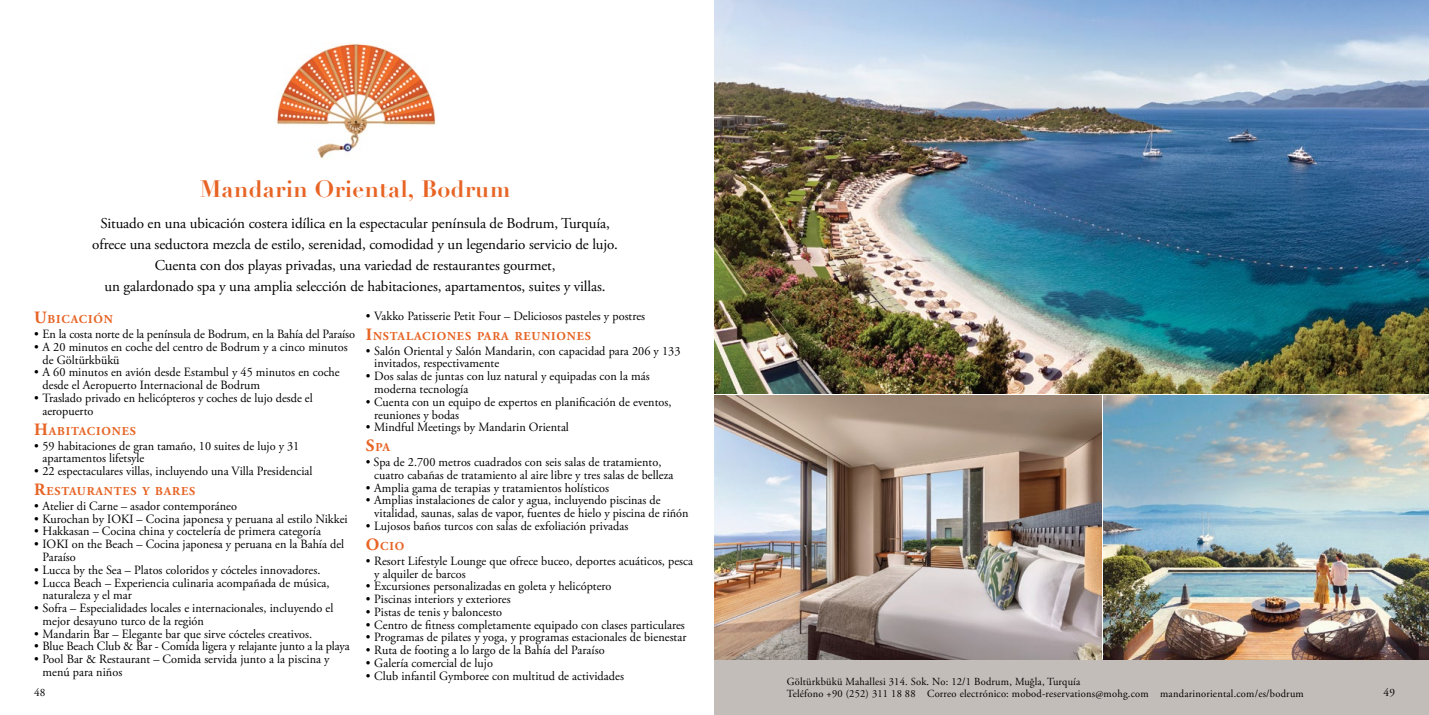
<style>
.page{position:relative;width:1429px;height:715px;background:#fff}
.page>*{position:absolute;margin:0;border:0;box-sizing:border-box;transform-origin:0 0}
.t1{font:700 23.25px "Didot";letter-spacing:.01em;color:#e76425}
.t2{font:15px/21px "Adobe Garamond Pro";letter-spacing:-.015em;color:#000;text-align:center}
.t3{font:12.6px/12.8px "Adobe Garamond Pro";letter-spacing:-.005em;color:#000}
.t4{font:12.6px "Adobe Garamond Pro";letter-spacing:-.035em;color:#000}
.t5{font:700 12.15px "Adobe Garamond Pro";letter-spacing:.07em;color:#e76425}
.t6{font:11.25px "Adobe Garamond Pro";color:#000}
.t7{font:10.8px/12.8px "Adobe Garamond Pro";letter-spacing:.02em;color:#000}
.s1{font-size:17.25px}
</style>
<div class="page">
<img style="left:276px;top:43px;width:160px;height:115px">
<div style="left:714px;top:659px;width:715px;height:55px;background:#c3bdb9"></div>
<img style="left:1103px;top:395px;width:326px;height:264px">
<img style="left:714px;top:395px;width:387px;height:264px">
<img style="left:714px;top:0;width:715px;height:393px">
<h1 class="t1" style="left:200px;top:174px;width:312px">Mandarin Oriental, Bodrum</h1>
<p class="t2" style="left:92px;top:213px;width:527px">Situado en una ubicación costera idílica en la espectacular península de Bodrum, Turquía, ofrece una seductora mezcla de estilo, serenidad, comodidad y un legendario servicio de lujo.<br>Cuenta con dos playas privadas, una variedad de restaurantes gourmet,<br>un galardonado spa y una amplia selección de habitaciones, apartamentos, suites y villas.</p>
<p class="t5" style="left:34px;top:312px;width:80px"><span class="s1">U</span>BICACIÓN</p>
<p class="t3" style="left:34px;top:328px;width:322px">• En la costa norte de la península de Bodrum, en la Bahía del Paraíso</p>
<p class="t3" style="left:43px;top:341px;width:307px;text-indent:-9px">• A 20 minutos en coche del centro de Bodrum y a cinco minutos de Göltürkbükü</p>
<p class="t3" style="left:43px;top:366px;width:299px;text-indent:-9px">• A 60 minutos en avión desde Estambul y 45 minutos en coche desde el Aeropuerto Internacional de Bodrum</p>
<p class="t3" style="left:43px;top:392px;width:272px;text-indent:-9px">• Traslado privado en helicópteros y coches de lujo desde el aeropuerto</p>
<p class="t5" style="left:34px;top:423px;width:103px"><span class="s1">H</span>ABITACIONES</p>
<p class="t3" style="left:43px;top:439px;width:258px;text-indent:-9px">• 59 habitaciones de gran tamaño, 10 suites de lujo y 31 apartamentos lifetsyle</p>
<p class="t3" style="left:34px;top:465px;width:280px">• 22 espectaculares villas, incluyendo una Villa Presidencial</p>
<p class="t5" style="left:34px;top:484px;width:163px"><span class="s1">R</span>ESTAURANTES Y BARES</p>
<p class="t3" style="left:34px;top:500px;width:205px">• Atelier di Carne – asador contemporáneo</p>
<p class="t3" style="left:34px;top:512px;width:315px">• Kurochan by IOKI – Cocina japonesa y peruana al estilo Nikkei</p>
<p class="t3" style="left:34px;top:525px;width:288px">• Hakkasan – Cocina china y coctelería de primera categoría</p>
<p class="t3" style="left:43px;top:538px;width:303px;text-indent:-9px">• IOKI on the Beach – Cocina japonesa y peruana en la Bahía del<br>Paraíso</p>
<p class="t3" style="left:34px;top:563px;width:288px">• Lucca by the Sea – Platos coloridos y cócteles innovadores.</p>
<p class="t3" style="left:43px;top:576px;width:289px;text-indent:-9px">• Lucca Beach – Experiencia culinaria acompañada de música, naturaleza y el mar</p>
<p class="t3" style="left:43px;top:602px;width:292px;text-indent:-9px">• Sofra – Especialidades locales e internacionales, incluyendo el mejor desayuno turco de la región</p>
<p class="t3" style="left:34px;top:627px;width:280px">• Mandarin Bar – Elegante bar que sirve cócteles creativos.</p>
<p class="t3" style="left:34px;top:640px;width:317px">• Blue Beach Club &amp; Bar - Comida ligera y relajante junto a la playa</p>
<p class="t3" style="left:43px;top:653px;width:289px;text-indent:-9px">• Pool Bar &amp; Restaurant – Comida servida junto a la piscina y menú para niños</p>
<p class="t4" style="left:366px;top:308px;width:281px">• Vakko Patisserie Petit Four – Deliciosos pasteles y postres</p>
<p class="t5" style="left:366px;top:329px;width:227px"><span class="s1">I</span>NSTALACIONES PARA REUNIONES</p>
<p class="t3" style="left:374px;top:344px;width:308px;text-indent:-9px">• Salón Oriental y Salón Mandarin, con capacidad para 206 y 133 invitados, respectivamente</p>
<p class="t3" style="left:374px;top:370px;width:277px;text-indent:-9px">• Dos salas de juntas con luz natural y equipadas con la más moderna tecnología</p>
<p class="t3" style="left:374px;top:395px;width:299px;text-indent:-9px">• Cuenta con un equipo de expertos en planificación de eventos, reuniones y bodas</p>
<p class="t3" style="left:366px;top:421px;width:205px">• Mindful Meetings by Mandarin Oriental</p>
<p class="t5" style="left:366px;top:440px;width:26px"><span class="s1">S</span>PA</p>
<p class="t3" style="left:374px;top:456px;width:301px;text-indent:-9px">• Spa de 2.700 metros cuadrados con seis salas de tratamiento, cuatro cabañas de tratamiento al aire libre y tres salas de belleza</p>
<p class="t3" style="left:366px;top:481px;width:245px">• Amplia gama de terapias y tratamientos holísticos</p>
<p class="t3" style="left:374px;top:494px;width:316px;text-indent:-9px">• Amplias instalaciones de calor y agua, incluyendo piscinas de vitalidad, saunas, salas de vapor, fuentes de hielo y piscina de riñón</p>
<p class="t3" style="left:366px;top:520px;width:264px">• Lujosos baños turcos con salas de exfoliación privadas</p>
<p class="t5" style="left:366px;top:539px;width:40px"><span class="s1">O</span>CIO</p>
<p class="t3" style="left:374px;top:554px;width:320px;text-indent:-9px">• Resort Lifestyle Lounge que ofrece buceo, deportes acuáticos, pesca y alquiler de barcos</p>
<p class="t3" style="left:366px;top:580px;width:247px">• Excursiones personalizadas en goleta y helicóptero</p>
<p class="t3" style="left:366px;top:593px;width:146px">• Piscinas interiors y exteriores</p>
<p class="t3" style="left:366px;top:605px;width:138px">• Pistas de tenis y baloncesto</p>
<p class="t3" style="left:366px;top:618px;width:321px">• Centro de fitness completamente equipado con clases particulares</p>
<p class="t3" style="left:366px;top:631px;width:322px">• Programas de pilates y yoga, y programas estacionales de bienestar</p>
<p class="t3" style="left:366px;top:644px;width:240px">• Ruta de footing a lo largo de la Bahía del Paraíso</p>
<p class="t3" style="left:366px;top:656px;width:129px">• Galería comercial de lujo</p>
<p class="t3" style="left:366px;top:669px;width:260px">• Club infantil Gymboree con multitud de actividades</p>
<p class="t7" style="left:787px;top:674px;width:518px">Göltürkbükü Mahallesi 314. Sok. No: 12/1 Bodrum, Muğla, Turquía<br>Teléfono +90 (252) 311 18 88 Correo electrónico: mobod-reservations@mohg.com mandarinoriental.com/es/bodrum</p>
<p class="t6" style="left:34px;top:685px;width:13px">48</p>
<p class="t6" style="left:1383px;top:685px;width:13px">49</p>
</div>
